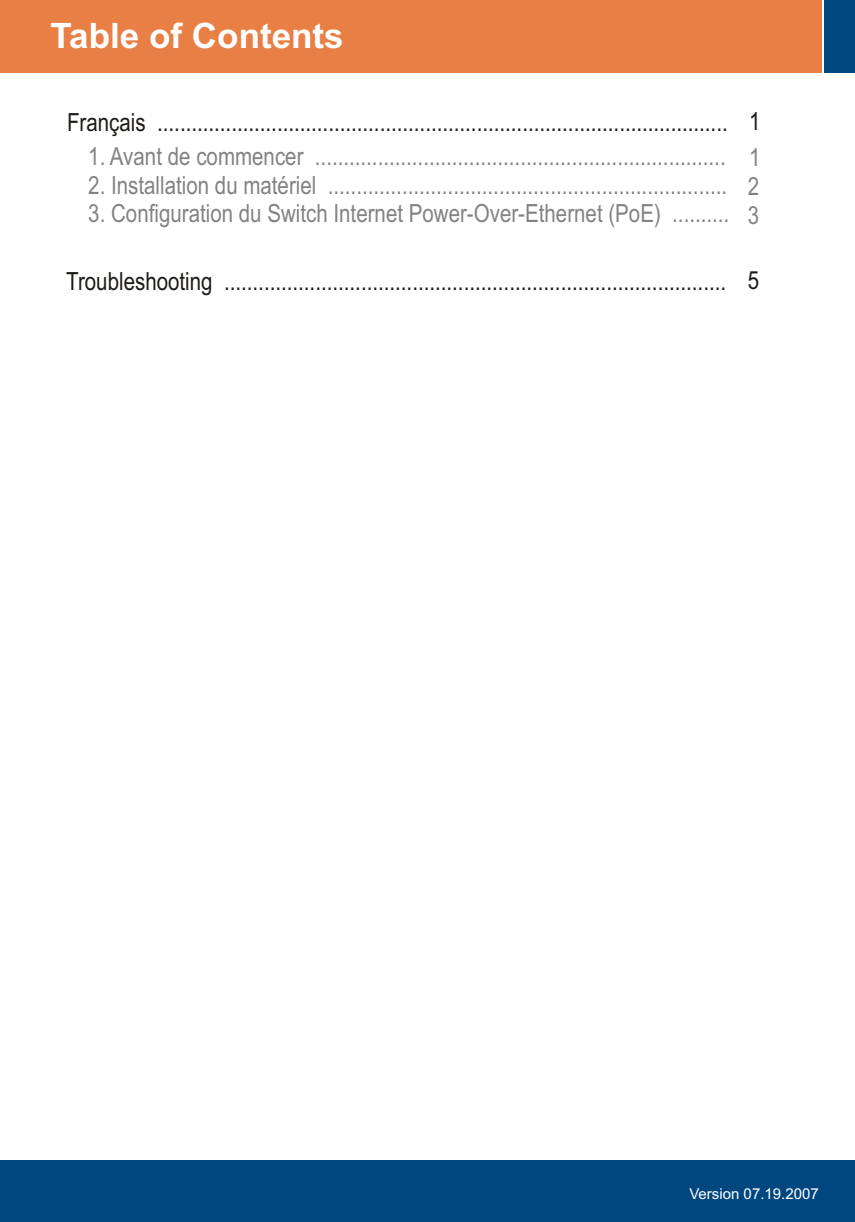
<style>
.page{position:relative;width:855px;height:1222px;background:#fff}
.page>*{position:absolute;margin:0;border:0;box-sizing:border-box;transform-origin:0 0}
.t1{font:700 35px "Arial";color:#fff}
.t2{font:25px/29px "Arial Narrow";color:#828282;text-align:justify}
.t3{font:25px "Arial Narrow";color:#1f1a17}
.t4{font:15px "Arial";color:#fff}
</style>
<div class="page">
<div style="left:0;top:1159px;width:854px;height:62px;background:#004780"></div>
<div style="left:0;top:0;width:821px;height:72px;background:#e88045"></div>
<div style="left:823px;top:0;width:31px;height:72px;background:#004780"></div>
<h1 class="t1" style="left:50px;top:22px;width:294px">Table of Contents</h1>
<p class="t3" style="left:67px;top:113px;width:694px">Français .................................................................................................... 1</p>
<p class="t2" style="left:747px;top:145px;width:14px">1<br>2<br>3</p>
<p class="t2" style="left:88px;top:144px;width:638px">1. Avant de commencer ........................................................................</p>
<p class="t2" style="left:88px;top:173px;width:640px">2. Installation du matériel ......................................................................</p>
<p class="t2" style="left:88px;top:201px;width:642px">3. Configuration du Switch Internet Power-Over-Ethernet (PoE) ..........</p>
<p class="t3" style="left:66px;top:272px;width:661px">Troubleshooting ........................................................................................</p>
<p class="t3" style="left:747px;top:270px;width:13px">5</p>
<p class="t4" style="left:689px;top:1187px;width:131px">Version 07.19.2007</p>
</div>
